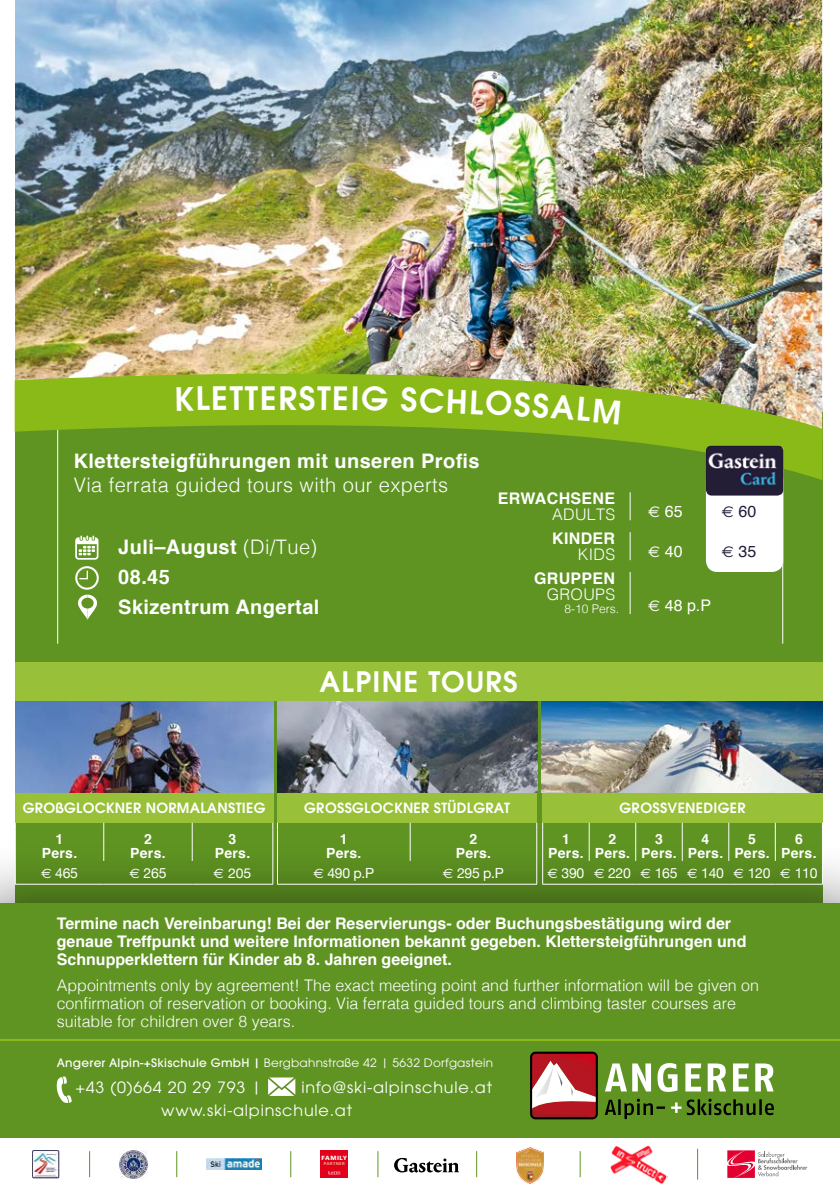
<style>
.page{position:relative;width:840px;height:1191px;background:#fff}
.page>*{position:absolute;margin:0;border:0;box-sizing:border-box;transform-origin:0 0}
.t1{font:600 32px "Avant Garde";letter-spacing:.05em;color:#fff}
.t2{font:600 28px "Avant Garde";letter-spacing:.05em;color:#fff}
.t3{font:700 20px/30px "Helvetica";letter-spacing:.02em;color:#fff}
.t4{font:300 20px "Helvetica";letter-spacing:.02em;color:#fff}
.t5{font:300 16px/18px "Helvetica";color:#fff}
.t6{font:700 16px/18px "Helvetica";color:#fff}
.t7{font:700 16px "Helvetica";letter-spacing:.02em;color:#fff}
.t8{font:16px "Helvetica";color:#fff}
.t9{font:16px "Helvetica";color:#231d37}
.t10{font:15.6px "Avant Garde";letter-spacing:.05em;color:#fff}
.t11{font:700 14px/14px "Helvetica";letter-spacing:.02em;color:#fff;text-align:center}
.t12{font:600 14px "Avant Garde";letter-spacing:.02em;color:#fff}
.t13{font:14px "Helvetica Neue";letter-spacing:-.02em;color:#fff}
.t14{font:13.6px "Helvetica Neue";color:#fff}
.t15{font:300 12px "Helvetica";color:#fff}
.t16{font:11.6px "Avant Garde";letter-spacing:.02em;color:#fff}
.t17{font:900 6px "Frutiger";letter-spacing:.1em;color:#fff}
.t18{font:900 4px "Frutiger";letter-spacing:.1em;color:#f29a7a}
.s1{font-weight:300}
.s2{font-family:"Euro Sans";font-size:15.6px}
.s3{font-family:"Euro Sans";font-size:13.6px}
.s4{font-family:"Euro Sans"}
.s5{font-weight:500}
</style>
<div class="page">
<div style="left:15px;top:340px;width:807px;height:500px;background:#5f9422"></div>
<div style="left:0;top:840px;width:839px;height:351px;background:#000;opacity:.5"></div>
<div style="left:0;top:903px;width:839px;height:239px;background:#5f9422"></div>
<svg style="left:57px;top:1076px;width:15px;height:27px"></svg>
<svg style="left:268px;top:1077px;width:27px;height:19px"></svg>
<hr style="left:0;top:1038px;width:839px;height:2px;background:#89ba17">
<div style="left:15px;top:792px;width:258px;height:30px;background:#98c139"></div>
<div style="left:277px;top:792px;width:259px;height:30px;background:#98c139"></div>
<div style="left:542px;top:792px;width:280px;height:30px;background:#98c139"></div>
<img style="left:277px;top:701px;width:259px;height:91px">
<img style="left:15px;top:701px;width:258px;height:91px">
<img style="left:541px;top:701px;width:281px;height:91px">
<hr style="left:103px;top:829px;width:1px;height:32px;background:#fff">
<hr style="left:192px;top:829px;width:1px;height:32px;background:#fff">
<hr style="left:15px;top:829px;width:1px;height:32px;background:#fff">
<hr style="left:272px;top:829px;width:1px;height:32px;background:#fff">
<svg style="left:15px;top:861px;width:1px;height:23px"></svg>
<hr style="left:15px;top:884px;width:89px;height:1px;background:#fff">
<hr style="left:104px;top:884px;width:88px;height:1px;background:#fff">
<hr style="left:192px;top:884px;width:81px;height:1px;background:#fff">
<hr style="left:409px;top:829px;width:1px;height:32px;background:#fff">
<svg style="left:272px;top:822px;width:6px;height:7px"></svg>
<hr style="left:277px;top:829px;width:1px;height:32px;background:#fff">
<hr style="left:536px;top:829px;width:1px;height:32px;background:#fff">
<svg style="left:272px;top:861px;width:6px;height:23px"></svg>
<hr style="left:277px;top:884px;width:133px;height:1px;background:#fff">
<hr style="left:410px;top:884px;width:126px;height:1px;background:#fff">
<hr style="left:588px;top:829px;width:1px;height:32px;background:#fff">
<hr style="left:635px;top:829px;width:1px;height:32px;background:#fff">
<hr style="left:681px;top:829px;width:1px;height:32px;background:#fff">
<hr style="left:728px;top:829px;width:1px;height:32px;background:#fff">
<hr style="left:774px;top:829px;width:1px;height:32px;background:#fff">
<svg style="left:536px;top:822px;width:7px;height:7px"></svg>
<hr style="left:542px;top:829px;width:1px;height:32px;background:#fff">
<hr style="left:821px;top:829px;width:1px;height:32px;background:#fff">
<svg style="left:536px;top:861px;width:7px;height:23px"></svg>
<svg style="left:821px;top:861px;width:1px;height:23px"></svg>
<hr style="left:542px;top:884px;width:47px;height:1px;background:#fff">
<hr style="left:589px;top:884px;width:46px;height:1px;background:#fff">
<hr style="left:635px;top:884px;width:47px;height:1px;background:#fff">
<hr style="left:682px;top:884px;width:46px;height:1px;background:#fff">
<hr style="left:728px;top:884px;width:46px;height:1px;background:#fff">
<hr style="left:774px;top:884px;width:48px;height:1px;background:#fff">
<div style="left:15px;top:662px;width:807px;height:39px;background:#98c139"></div>
<svg style="left:532px;top:1054px;width:62px;height:62px;background:#c64d55"></svg>
<div style="left:529px;top:1051px;width:68px;height:68px;border:2px solid #000;border-radius:4px"></div>
<img style="left:534px;top:1065px;width:19px;height:34px">
<img style="left:569px;top:1081px;width:3px;height:15px">
<img style="left:554px;top:1066px;width:8px;height:20px">
<svg style="left:604px;top:1098px;width:169px;height:21px"></svg>
<svg style="left:605px;top:1063px;width:168px;height:28px"></svg>
<div style="left:0;top:1138px;width:839px;height:53px;background:#fff"></div>
<hr style="left:696px;top:1148px;width:1px;height:31px;background:#5f9422">
<svg style="left:727px;top:1150px;width:79px;height:27px"></svg>
<img style="left:610px;top:1145px;width:57px;height:39px">
<svg style="left:290px;top:1151px;width:1px;height:26px"></svg>
<svg style="left:176px;top:1151px;width:1px;height:26px"></svg>
<svg style="left:89px;top:1151px;width:1px;height:26px"></svg>
<img style="left:32px;top:1150px;width:28px;height:28px">
<img style="left:206px;top:1158px;width:55px;height:11px">
<img style="left:119px;top:1150px;width:28px;height:28px">
<svg style="left:579px;top:1151px;width:1px;height:26px"></svg>
<svg style="left:476px;top:1151px;width:1px;height:26px"></svg>
<svg style="left:377px;top:1151px;width:1px;height:26px"></svg>
<div style="left:320px;top:1150px;width:28px;height:28px;background:#e2001a"></div>
<svg style="left:327px;top:1171px;width:14px;height:4px"></svg>
<img style="left:516px;top:1147px;width:27px;height:36px">
<svg style="left:394px;top:1157px;width:65px;height:15px"></svg>
<svg style="left:75px;top:535px;width:23px;height:24px"></svg>
<svg style="left:75px;top:566px;width:24px;height:53px"></svg>
<hr style="left:57px;top:351px;width:1px;height:292px;background:#fff">
<hr style="left:781px;top:395px;width:1px;height:248px;background:#fff">
<img style="left:15px;top:0;width:806px;height:367px">
<img style="left:15px;top:367px;width:807px;height:113px">
<div style="left:705px;top:468px;width:77px;height:104px;background:#fff;border-radius:11px"></div>
<svg style="left:629px;top:492px;width:1px;height:28px"></svg>
<svg style="left:629px;top:532px;width:1px;height:28px"></svg>
<hr style="left:629px;top:572px;width:1px;height:42px;background:#fff">
<img style="left:705px;top:445px;width:77px;height:50px">
<svg style="left:176px;top:386px;width:50px;height:25px"></svg>
<svg style="left:334px;top:386px;width:53px;height:25px"></svg>
<div style="left:400px;top:387px;width:65px;height:26px;background:#89ba17"></div>
<div style="left:471px;top:390px;width:149px;height:34px;background:#89ba17"></div>
<h1 class="t1" style="left:230px;top:377px;width:102px">TTERST</h1>
<p class="t3" style="left:74px;top:446px;width:407px">Klettersteigführungen mit unseren Profis</p>
<p class="t4" style="left:74px;top:468px;width:375px">Via ferrata guided tours with our experts</p>
<p class="t3" style="left:118px;top:532px;width:202px">Juli–August <span class="s1">(Di/Tue)<br></span>08.45<br>Skizentrum Angertal</p>
<p class="t7" style="left:497px;top:486px;width:119px">ERWACHSENE</p>
<p class="t5" style="left:552px;top:504px;width:64px">ADULTS</p>
<p class="t6" style="left:552px;top:530px;width:64px">KINDER</p>
<p class="t5" style="left:577px;top:544px;width:39px">KIDS</p>
<p class="t7" style="left:533px;top:565px;width:83px">GRUPPEN</p>
<p class="t5" style="left:546px;top:584px;width:70px">GROUPS</p>
<p class="t8" style="left:647px;top:499px;width:36px"><span class="s2">€</span> 65</p>
<p class="t9" style="left:721px;top:499px;width:36px"><span class="s2">€</span> 60</p>
<p class="t8" style="left:647px;top:539px;width:36px"><span class="s2">€</span> 40</p>
<p class="t9" style="left:721px;top:539px;width:36px"><span class="s2">€</span> 35</p>
<p class="t15" style="left:564px;top:598px;width:56px">8-10 Pers.</p>
<p class="t8" style="left:647px;top:593px;width:65px"><span class="s2">€</span> 48 p.P</p>
<h2 class="t2" style="left:319px;top:663px;width:199px">ALPINE TOURS</h2>
<p class="t12" style="left:23px;top:799px;width:244px">GROßGLOCKNER NORMALANSTIEG</p>
<p class="t12" style="left:304px;top:799px;width:207px">GROSSGLOCKNER STÜDLGRAT</p>
<p class="t12" style="left:619px;top:799px;width:127px">GROSSVENEDIGER</p>
<p class="t11" style="left:42px;top:832px;width:37px">1<br>Pers.</p>
<p class="t11" style="left:130px;top:832px;width:37px">2<br>Pers.</p>
<p class="t11" style="left:215px;top:832px;width:37px">3<br>Pers.</p>
<p class="t13" style="left:41px;top:862px;width:38px"><span class="s3">€</span> 465</p>
<p class="t13" style="left:129px;top:862px;width:38px"><span class="s3">€</span> 265</p>
<p class="t14" style="left:213px;top:863px;width:39px"><span class="s4">€</span> 205</p>
<p class="t11" style="left:548px;top:832px;width:37px">1<br>Pers.</p>
<p class="t11" style="left:594px;top:832px;width:37px">2<br>Pers.</p>
<p class="t11" style="left:641px;top:832px;width:37px">3<br>Pers.</p>
<p class="t11" style="left:687px;top:832px;width:37px">4<br>Pers.</p>
<p class="t11" style="left:734px;top:832px;width:37px">5<br>Pers.</p>
<p class="t11" style="left:780px;top:832px;width:37px">6<br>Pers.</p>
<p class="t13" style="left:547px;top:862px;width:271px"><span class="s3">€</span> 390 <span class="s3">€</span> 220 <span class="s3">€</span> 165 <span class="s3">€</span> 140 <span class="s3">€</span> 120 <span class="s3">€</span> 110</p>
<p class="t11" style="left:326px;top:832px;width:37px">1<br>Pers.</p>
<p class="t11" style="left:455px;top:832px;width:37px">2<br>Pers.</p>
<p class="t13" style="left:313px;top:862px;width:62px"><span class="s3">€</span> 490 p.P</p>
<p class="t13" style="left:442px;top:862px;width:62px"><span class="s3">€</span> 295 p.P</p>
<p class="t6" style="left:57px;top:914px;width:690px">Termine nach Vereinbarung! Bei der Reservierungs- oder Buchungsbestätigung wird der genaue Treffpunkt und weitere Informationen bekannt gegeben. Klettersteigführungen und<br>Schnupperklettern für Kinder ab 8. Jahren geeignet.</p>
<p class="t5" style="left:57px;top:975px;width:703px">Appointments only by agreement! The exact meeting point and further information will be given on confirmation of reservation or booking. Via ferrata guided tours and climbing taster courses are suitable for children over 8 years.</p>
<p class="t16" style="left:57px;top:1056px;width:437px"><span class="s5">Angerer Alpin-+Skischule GmbH |</span> Bergbahnstraße 42 | 5632 Dorfgastein</p>
<p class="t10" style="left:75px;top:1078px;width:188px">+43 (0)664 20 29 793 |</p>
<p class="t10" style="left:301px;top:1078px;width:192px">info@ski-alpinschule.at</p>
<p class="t10" style="left:161px;top:1101px;width:192px">www.ski-alpinschule.at</p>
<p class="t17" style="left:321px;top:1154px;width:27px">FAMILY</p>
<p class="t18" style="left:323px;top:1161px;width:23px">PARTNER</p>
</div>
